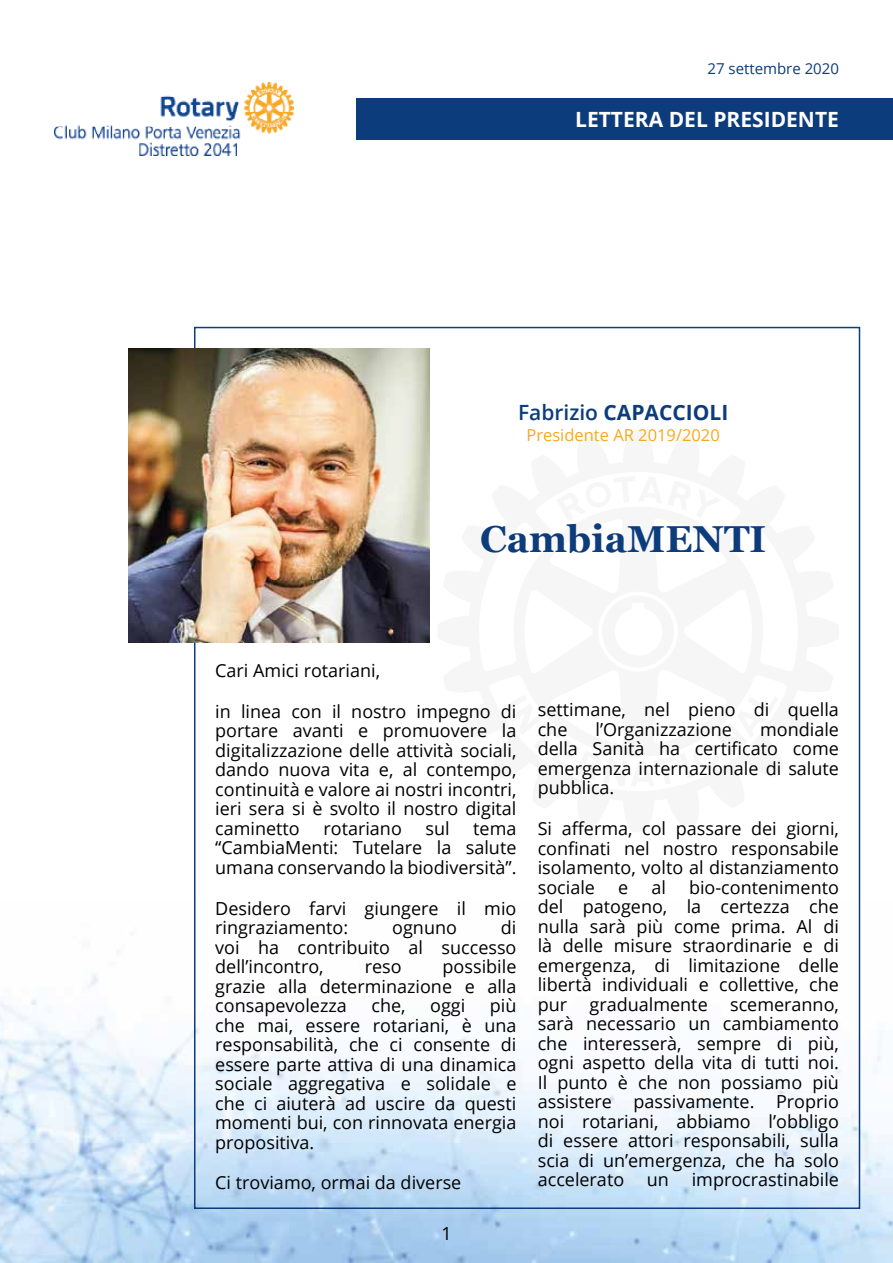
<style>
.page{position:relative;width:893px;height:1263px;background:#fff}
.page>*{position:absolute;margin:0;border:0;box-sizing:border-box;transform-origin:0 0}
.t1{font:700 37.5px "Georgia";color:#0c3c7c}
.t2{font:700 21px "Open Sans";color:#fff}
.t3{font:700 21px "Open Sans";color:#0c3c7c}
.t4{font:18px/19.5px "Open Sans";color:#000;text-align:justify}
.t5{font:16.5px "Open Sans";color:#f8a81f}
.t6{font:15px "Open Sans";color:#0c3c7c}
.s1{font-weight:600}
</style>
<div class="page">
<img style="left:0;top:902px;width:893px;height:361px">
<div style="left:356px;top:99px;width:536px;height:41px;background:#0c3c7c"></div>
<img style="left:54px;top:83px;width:240px;height:72px">
<img style="left:128px;top:348px;width:302px;height:294px">
<p class="t6" style="left:707px;top:58px;width:133px">27 settembre 2020</p>
<p class="t2" style="left:575px;top:105px;width:265px">LETTERA DEL PRESIDENTE</p>
<p class="t3" style="left:518px;top:398px;width:212px"><span class="s1">Fabrizio</span> CAPACCIOLI</p>
<p class="t5" style="left:526px;top:424px;width:195px">Presidente AR 2019/2020</p>
<h1 class="t1" style="left:480px;top:511px;width:288px">CambiaMENTI</h1>
<p class="t4" style="left:215px;top:660px;width:166px">Cari Amici rotariani,</p>
<p class="t4" style="left:215px;top:701px;width:303px">in linea con il nostro impegno di portare avanti e promuovere la digitalizzazione delle attività sociali, dando nuova vita e, al contempo, continuità e valore ai nostri incontri, ieri sera si è svolto il nostro digital caminetto</p>
<p class="t4" style="left:323px;top:818px;width:80px">rotariano</p>
<p class="t4" style="left:425px;top:818px;width:26px">sul</p>
<p class="t4" style="left:215px;top:818px;width:303px;text-indent:258px">tema “CambiaMenti: Tutelare la salute umana conservando la biodiversità”.</p>
<p class="t4" style="left:215px;top:898px;width:303px">Desidero farvi giungere il mio ringraziamento:</p>
<p class="t4" style="left:215px;top:917px;width:303px;text-indent:286px">di voi ha contribuito al successo dell’incontro,</p>
<p class="t4" style="left:392px;top:917px;width:66px">ognuno</p>
<p class="t4" style="left:215px;top:956px;width:303px;text-indent:227px">possibile grazie alla determinazione e alla consapevolezza</p>
<p class="t4" style="left:365px;top:956px;width:38px">reso</p>
<p class="t4" style="left:215px;top:995px;width:303px;text-indent:275px">più che mai, essere rotariani, è una responsabilità, che ci consente di essere parte attiva di una dinamica sociale aggregativa e solidale e che ci aiuterà ad uscire da questi momenti bui, con rinnovata energia propositiva.</p>
<p class="t4" style="left:215px;top:1172px;width:248px">Ci troviamo, ormai da diverse</p>
<p class="t4" style="left:371px;top:995px;width:36px">che,</p>
<p class="t4" style="left:430px;top:995px;width:37px">oggi</p>
<p class="t4" style="left:441px;top:1223px;width:12px">1</p>
<p class="t4" style="left:538px;top:700px;width:303px">settimane, nel pieno di quella che</p>
<p class="t4" style="left:538px;top:719px;width:303px;text-indent:222px">mondiale della Sanità ha certificato come emergenza internazionale di salute pubblica.</p>
<p class="t4" style="left:538px;top:818px;width:303px">Si afferma, col passare dei giorni, confinati nel nostro responsabile isolamento, volto al distanziamento sociale</p>
<p class="t4" style="left:596px;top:719px;width:138px">l’Organizzazione</p>
<p class="t4" style="left:538px;top:877px;width:303px;text-indent:151px">bio-contenimento del patogeno, la certezza che nulla sarà più come prima. Al di là delle misure straordinarie e di emergenza, di limitazione delle libertà individuali e collettive, che pur gradualmente scemeranno, sarà necessario un cambiamento che interesserà, sempre di più, ogni aspetto della vita di tutti noi.<br>Il punto è che non possiamo più assistere passivamente. Proprio noi rotariani, abbiamo l’obbligo di essere attori responsabili, sulla scia di un’emergenza, che ha solo accelerato</p>
<p class="t4" style="left:618px;top:877px;width:12px">e</p>
<p class="t4" style="left:651px;top:877px;width:16px">al</p>
<p class="t4" style="left:647px;top:1169px;width:24px">un</p>
<p class="t4" style="left:692px;top:1169px;width:149px">improcrastinabile</p>
</div>
